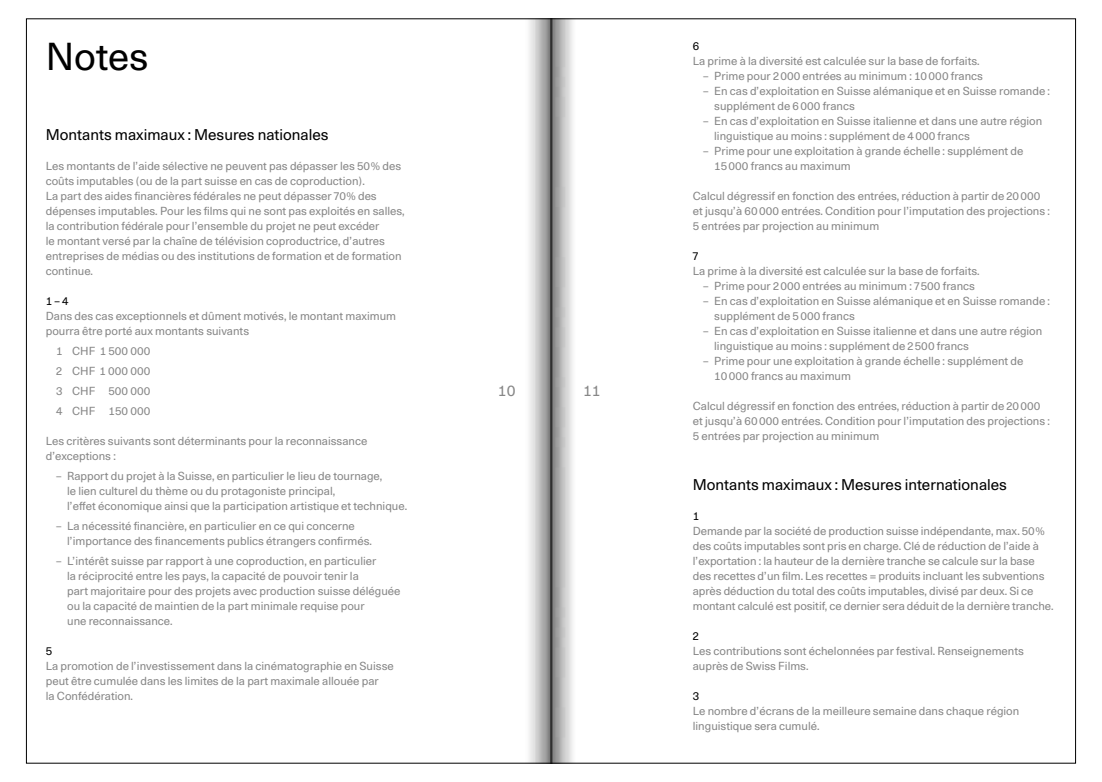
<style>
.page{position:relative;width:1102px;height:782px;background:#fff}
.page>*{position:absolute;margin:0;border:0;box-sizing:border-box;transform-origin:0 0}
.t1{font:37.5px "Unica 77 LL";color:#000}
.t2{font:15px "Unica 77 LL";color:#000}
.t3{font:15px "Unica 77 LL";color:#878787}
.t4{font:11.25px/15px "Unica 77 LL";color:#878787}
.t5{font:11.25px "Unica 77 LL";color:#000}
</style>
<div class="page">
<img style="left:529px;top:21px;width:44px;height:740px">
<h1 class="t1" style="left:46px;top:29px;width:104px">Notes</h1>
<h2 class="t2" style="left:46px;top:123px;width:284px">Montants maximaux : Mesures nationales</h2>
<p class="t4" style="left:46px;top:157px;width:360px">Les montants de l’aide sélective ne peuvent pas dépasser les 50% des coûts imputables (ou de la part suisse en cas de coproduction).<br>La part des aides financières fédérales ne peut dépasser 70% des dépenses imputables. Pour les films qui ne sont pas exploités en salles, la contribution fédérale pour l’ensemble du projet ne peut excéder<br>le montant versé par la chaîne de télévision coproductrice, d’autres entreprises de médias ou des institutions de formation et de formation continue.</p>
<p class="t5" style="left:46px;top:292px;width:24px">1 – 4</p>
<p class="t4" style="left:46px;top:307px;width:352px">Dans des cas exceptionnels et dûment motivés, le montant maximum pourra être porté aux montants suivants</p>
<p class="t4" style="left:56px;top:340px;width:96px;line-height:20px;text-align:justify">1 CHF 1 500 000<br>2 CHF 1 000 000<br>3 CHF 500 000<br>4 CHF 150 000</p>
<p class="t4" style="left:46px;top:432px;width:323px">Les critères suivants sont déterminants pour la reconnaissance d’exceptions :</p>
<p class="t4" style="left:67px;top:467px;width:341px;text-indent:-11px">– Rapport du projet à la Suisse, en particulier le lieu de tournage,<br>le lien culturel du thème ou du protagoniste principal,<br>l’effet économique ainsi que la participation artistique et technique.</p>
<p class="t4" style="left:67px;top:517px;width:306px;text-indent:-11px">– La nécessité financière, en particulier en ce qui concerne l’importance des financements publics étrangers confirmés.</p>
<p class="t4" style="left:67px;top:552px;width:335px;text-indent:-11px">– L’intérêt suisse par rapport à une coproduction, en particulier<br>la réciprocité entre les pays, la capacité de pouvoir tenir la<br>part majoritaire pour des projets avec production suisse déléguée ou la capacité de maintien de la part minimale requise pour<br>une reconnaissance.</p>
<p class="t5" style="left:46px;top:642px;width:8px">5</p>
<p class="t4" style="left:46px;top:657px;width:349px">La promotion de l’investissement dans la cinématographie en Suisse peut être cumulée dans les limites de la part maximale allouée par<br>la Confédération.</p>
<h2 class="t3" style="left:498px;top:380px;width:19px">10</h2>
<h2 class="t3" style="left:583px;top:380px;width:19px">11</h2>
<p class="t5" style="left:692px;top:37px;width:8px">6</p>
<p class="t4" style="left:692px;top:52px;width:288px">La prime à la diversité est calculée sur la base de forfaits.</p>
<p class="t4" style="left:703px;top:67px;width:281px">– Prime pour 2000 entrées au minimum : 10000 francs</p>
<p class="t4" style="left:714px;top:82px;width:337px;text-indent:-11px">– En cas d’exploitation en Suisse alémanique et en Suisse romande : supplément de 6000 francs</p>
<p class="t4" style="left:714px;top:112px;width:329px;text-indent:-11px">– En cas d’exploitation en Suisse italienne et dans une autre région linguistique au moins : supplément de 4000 francs</p>
<p class="t4" style="left:714px;top:142px;width:311px;text-indent:-11px">– Prime pour une exploitation à grande échelle : supplément de<br>15000 francs au maximum</p>
<p class="t4" style="left:692px;top:187px;width:358px">Calcul dégressif en fonction des entrées, réduction à partir de 20000 et jusqu’à 60000 entrées. Condition pour l’imputation des projections :<br>5 entrées par projection au minimum</p>
<p class="t5" style="left:692px;top:247px;width:7px">7</p>
<p class="t4" style="left:692px;top:262px;width:288px">La prime à la diversité est calculée sur la base de forfaits.</p>
<p class="t4" style="left:703px;top:277px;width:273px">– Prime pour 2000 entrées au minimum : 7500 francs</p>
<p class="t4" style="left:714px;top:292px;width:337px;text-indent:-11px">– En cas d’exploitation en Suisse alémanique et en Suisse romande : supplément de 5000 francs</p>
<p class="t4" style="left:714px;top:322px;width:329px;text-indent:-11px">– En cas d’exploitation en Suisse italienne et dans une autre région linguistique au moins : supplément de 2500 francs</p>
<p class="t4" style="left:714px;top:352px;width:311px;text-indent:-11px">– Prime pour une exploitation à grande échelle : supplément de<br>10000 francs au maximum</p>
<p class="t4" style="left:692px;top:397px;width:358px">Calcul dégressif en fonction des entrées, réduction à partir de 20000 et jusqu’à 60000 entrées. Condition pour l’imputation des projections :<br>5 entrées par projection au minimum</p>
<h2 class="t2" style="left:692px;top:473px;width:315px">Montants maximaux : Mesures internationales</h2>
<p class="t5" style="left:692px;top:507px;width:8px">1</p>
<p class="t4" style="left:692px;top:522px;width:362px">Demande par la société de production suisse indépendante, max. 50% des coûts imputables sont pris en charge. Clé de réduction de l’aide à l’exportation : la hauteur de la dernière tranche se calcule sur la base des recettes d’un film. Les recettes = produits incluant les subventions après déduction du total des coûts imputables, divisé par deux. Si ce montant calculé est positif, ce dernier sera déduit de la dernière tranche.</p>
<p class="t5" style="left:692px;top:627px;width:7px">2</p>
<p class="t4" style="left:692px;top:642px;width:332px">Les contributions sont échelonnées par festival. Renseignements auprès de Swiss Films.</p>
<p class="t5" style="left:692px;top:687px;width:8px">3</p>
<p class="t4" style="left:692px;top:702px;width:328px">Le nombre d’écrans de la meilleure semaine dans chaque région linguistique sera cumulé.</p>
</div>
